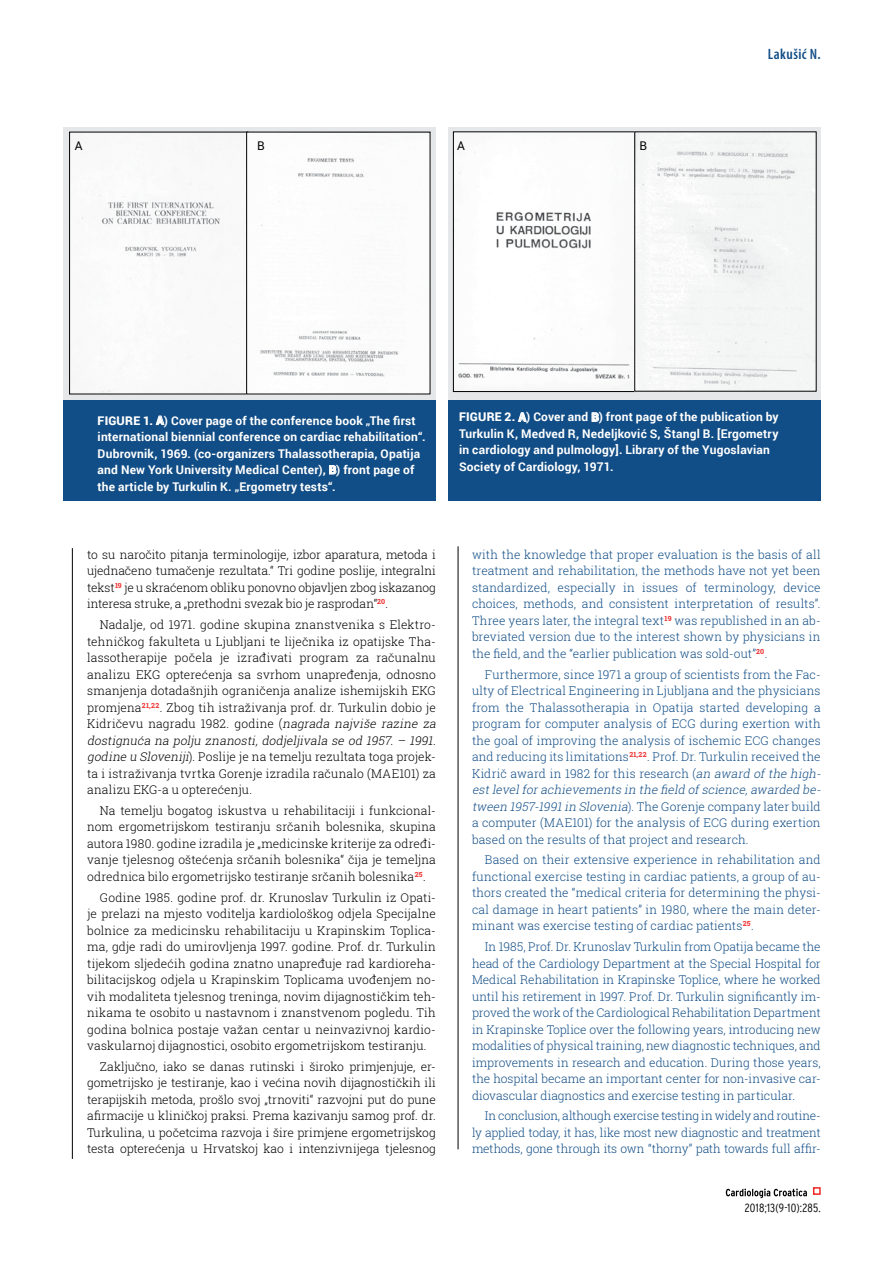
<style>
.page{position:relative;width:893px;height:1263px;background:#fff}
.page>*{position:absolute;margin:0;border:0;box-sizing:border-box;transform-origin:0 0}
.t1{font:600 condensed 15px "Myriad Pro";letter-spacing:.03em;color:#114d86}
.t2{font:300 12px/16.5px "Roboto Slab";letter-spacing:.01em;color:#000;text-align:justify}
.t3{font:300 12px/16.5px "Roboto Slab";letter-spacing:.005em;color:#114d86;text-align:justify}
.t4{font:700 12px/16.5px "Roboto";letter-spacing:.015em;color:#fff}
.t5{font:300 condensed 12px "Interstate";letter-spacing:.02em;color:#000}
.t6{font:900 12px "Roboto";letter-spacing:.015em;color:#fff}
.t7{font:12px "Roboto";color:#000}
.s1{font-weight:900}
.s2{font-style:italic}
</style>
<div class="page">
<svg style="left:726px;top:1188px;width:81px;height:10px"></svg>
<div style="left:813px;top:1187px;width:8px;height:8px;border:2px solid #ee292a"></div>
<hr style="left:458px;top:546px;width:1px;height:603px;background:#000">
<svg style="left:64px;top:128px;width:372px;height:272px;background:#d1d2d3"></svg>
<svg style="left:449px;top:127px;width:372px;height:317px;background:#d6d7d8"></svg>
<div style="left:64px;top:400px;width:372px;height:101px;background:#114d86"></div>
<div style="left:449px;top:400px;width:372px;height:101px;background:#114d86"></div>
<svg style="left:156px;top:416px;width:8px;height:9px"></svg>
<svg style="left:329px;top:465px;width:7px;height:9px"></svg>
<svg style="left:518px;top:413px;width:9px;height:9px"></svg>
<svg style="left:592px;top:413px;width:7px;height:9px"></svg>
<img style="left:72px;top:134px;width:356px;height:258px">
<div style="left:70px;top:132px;width:178px;height:262px;border:1px solid #000"></div>
<img style="left:455px;top:134px;width:361px;height:258px">
<div style="left:453px;top:132px;width:183px;height:260px;border:1px solid #000"></div>
<hr style="left:72px;top:548px;width:1px;height:611px;background:#000">
<p class="t7" style="left:75px;top:137px;width:9px">A</p>
<p class="t7" style="left:257px;top:137px;width:9px">B</p>
<p class="t7" style="left:457px;top:137px;width:9px">A</p>
<p class="t7" style="left:640px;top:137px;width:9px">B</p>
<p class="t1" style="left:768px;top:45px;width:54px">Lakušić N.</p>
<p class="t4" style="left:459px;top:408px;width:321px;text-indent:46px"><span class="s1">2. A</span>) Cover and <span class="s1">B</span>) front page of the publication by Turkulin K, Medved R, Nedeljković S, Štangl B. [Ergometry in cardiology and pulmology]. Library of the Yugoslavian Society of Cardiology, 1971.</p>
<p class="t4" style="left:98px;top:412px;width:330px;text-indent:46px"><span class="s1">1. A</span>) Cover page of the conference book „The first international biennial conference on cardiac rehabilitation“.<br>Dubrovnik, 1969. (co-organizers Thalassotherapia, Opatija and New York University Medical Center), <span class="s1">B</span>) front page of the article by Turkulin K. „Ergometry tests“.</p>
<p class="t6" style="left:459px;top:409px;width:28px">FIGURE</p>
<p class="t6" style="left:98px;top:412px;width:28px">FIGURE</p>
<p class="t2" style="left:87px;top:546px;width:350px">to su naročito pitanja terminologije, izbor aparatura, metoda i ujednačeno tumačenje rezultata.“ Tri godine poslije, integralni tekst<sup>19</sup> je u skraćenom obliku ponovno objavljen zbog iskazanog interesa struke, a „prethodni svezak bio je rasprodan“<sup>20</sup>.</p>
<p class="t2" style="left:87px;top:616px;width:353px;text-align:left;text-indent:13px">Nadalje, od 1971. godine skupina znanstvenika s Elektro&shy;tehničkog fakulteta u Ljubljani te liječnika iz opatijske Tha&shy;lassotherapije počela je izrađivati program za računalnu analizu EKG opterećenja sa svrhom unapređenja, odnosno smanjenja dotadašnjih ograničenja analize ishemijskih EKG promjena<sup>21,22</sup>. Zbog tih istraživanja prof. dr. Turkulin dobio je Kidričevu nagradu 1982. godine (<span class="s2">nagrada najviše razine za dostignuća na polju znanosti, dodjeljivala se od 1957. – 1991. godine u Sloveniji</span>). Poslije je na temelju rezultata toga projek&shy;ta i istraživanja tvrtka Gorenje izradila računalo (MAE101) za analizu EKG-a u opterećenju.</p>
<p class="t2" style="left:87px;top:802px;width:350px;text-indent:13px">Na temelju bogatog iskustva u rehabilitaciji i funkcional&shy;nom ergometrijskom testiranju srčanih bolesnika, skupina autora 1980. godine izradila je „medicinske kriterije za određi&shy;vanje tjelesnog oštećenja srčanih bolesnika“ čija je temeljna odrednica bilo ergometrijsko testiranje srčanih bolesnika<sup>25</sup>.</p>
<p class="t2" style="left:87px;top:889px;width:350px;text-indent:13px">Godine 1985. godine prof. dr. Krunoslav Turkulin iz Opati&shy;je prelazi na mjesto voditelja kardiološkog odjela Specijalne bolnice za medicinsku rehabilitaciju u Krapinskim Toplica&shy;ma, gdje radi do umirovljenja 1997. godine. Prof. dr. Turkulin tijekom sljedećih godina znatno unapređuje rad kardioreha&shy;bilitacijskog odjela u Krapinskim Toplicama uvođenjem no&shy;vih modaliteta tjelesnog treninga, novim dijagnostičkim teh&shy;nikama te osobito u nastavnom i znanstvenom pogledu. Tih godina bolnica postaje važan centar u neinvazivnoj kardio&shy;vaskularnoj dijagnostici, osobito ergometrijskom testiranju.</p>
<p class="t2" style="left:87px;top:1058px;width:350px;text-indent:13px">Zaključno, iako se danas rutinski i široko primjenjuje, er&shy;gometrijsko je testiranje, kao i većina novih dijagnostičkih ili terapijskih metoda, prošlo svoj „trnoviti“ razvojni put do pune afirmacije u kliničkoj praksi. Prema kazivanju samog prof. dr.<br>Turkulina, u početcima razvoja i šire primjene ergometrijskog testa opterećenja u Hrvatskoj kao i intenzivnijega tjelesnog</p>
<p class="t3" style="left:472px;top:546px;width:350px">with the knowledge that proper evaluation is the basis of all treatment and rehabilitation, the methods have not yet been standardized, especially in issues of terminology, device choices, methods, and consistent interpretation of results”.<br>Three years later, the integral text<sup>19</sup> was republished in an ab&shy;breviated version due to the interest shown by physicians in the field, and the “earlier publication was sold-out”<sup>20</sup>.</p>
<p class="t3" style="left:472px;top:666px;width:353px;text-align:left;text-indent:13px">Furthermore, since 1971 a group of scientists from the Fac&shy;ulty of Electrical Engineering in Ljubljana and the physicians from the Thalassotherapia in Opatija started developing a program for computer analysis of ECG during exertion with the goal of improving the analysis of ischemic ECG changes and reducing its limitations<sup>21,22</sup>. Prof. Dr. Turkulin received the Kidrič award in 1982 for this research (<span class="s2">an award of the high&shy;estlevelforachievements in the field ofscience,awarded be&shy;tween 1957-1991in Slovenia</span>). The Gorenje company later build a computer (MAE101) for the analysis of ECG during exertion based on the results of that project and research.</p>
<p class="t3" style="left:472px;top:851px;width:350px;text-indent:13px">Based on their extensive experience in rehabilitation and functional exercise testing in cardiac patients, a group of au&shy;thors created the “medical criteria for determining the physi&shy;cal damage in heart patients” in 1980, where the main deter&shy;minant was exercise testing of cardiac patients<sup>25</sup>.</p>
<p class="t3" style="left:472px;top:938px;width:350px;text-indent:13px">In 1985, Prof. Dr. Krunoslav Turkulin from Opatija became the head of the Cardiology Department at the Special Hospital for Medical Rehabilitation in Krapinske Toplice, where he worked until his retirement in 1997. Prof. Dr. Turkulin significantly im&shy;proved the work of the Cardiological Rehabilitation Department in Krapinske Toplice over the following years, introducing new modalities of physical training, new diagnostic techniques, and improvements in research and education. During those years, the hospital became an important center for non-invasive car&shy;diovascular diagnostics and exercise testing in particular.</p>
<p class="t3" style="left:472px;top:1107px;width:350px;text-indent:13px">In conclusion, although exercise testing in widely and routine&shy;ly applied today, it has, like most new diagnostic and treatment methods, gone through its own “thorny” path towards full affir-</p>
<p class="t5" style="left:745px;top:1201px;width:77px">2018;13(9-10):285.</p>
</div>
